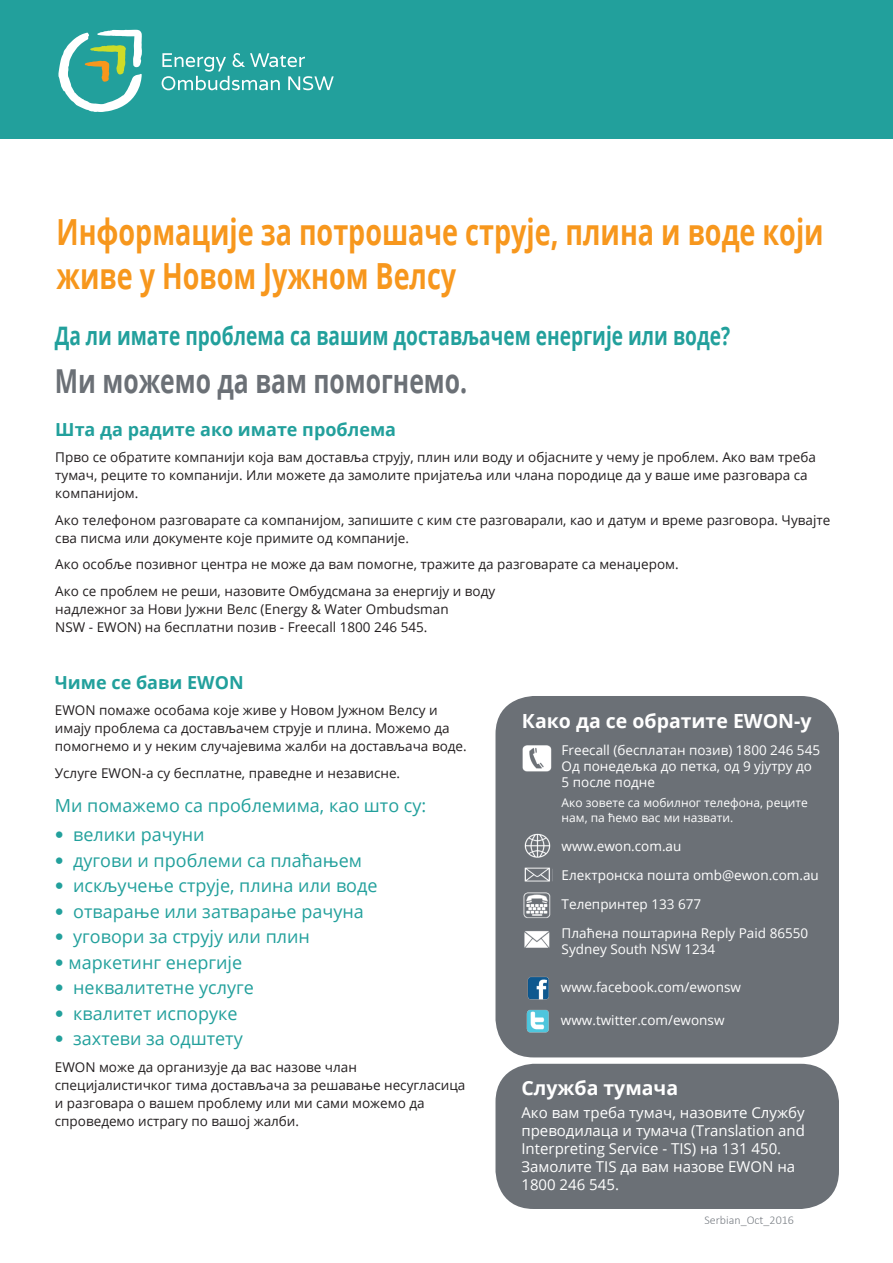
<style>
.page{position:relative;width:893px;height:1263px;background:#fff}
.page>*{position:absolute;margin:0;border:0;box-sizing:border-box;transform-origin:0 0}
.t1{font:700 36px/43.5px "Open Sans";color:#f7971d;scale:.75 1}
.t2{font:700 33px "Open Sans";color:#6b7076;scale:.75 1}
.t3{font:700 25.5px "Open Sans";color:#22a09c;scale:.75 1}
.t4{font:700 19.5px "Open Sans";color:#fff}
.t5{font:18px "Open Sans";color:#22a09c}
.t6{font:700 18px "Open Sans";color:#22a09c}
.t7{font:15px/18px "Open Sans";color:#fff}
.t8{font:13.5px/18px "Open Sans";color:#231f20}
.t9{font:13.5px/16.2px "Open Sans";color:#fff}
.t10{font:12px/15px "Open Sans";color:#fff}
.t11{font:300 12px "Calibri";color:#797e84}
.s1{font-family:"Avenir LT"}
</style>
<div class="page">
<div style="left:495px;top:1064px;width:344px;height:145px;background:#6b7076;border-radius:38px"></div>
<div style="left:495px;top:696px;width:344px;height:361px;background:#6b7076;border-radius:38px"></div>
<div style="left:0;top:0;width:893px;height:138px;background:#22a09c"></div>
<img style="left:522px;top:745px;width:30px;height:27px">
<img style="left:524px;top:833px;width:27px;height:25px">
<img style="left:524px;top:867px;width:26px;height:15px">
<img style="left:523px;top:892px;width:28px;height:26px">
<img style="left:524px;top:931px;width:26px;height:17px">
<img style="left:526px;top:1009px;width:23px;height:24px">
<img style="left:527px;top:976px;width:22px;height:24px">
<svg style="left:162px;top:53px;width:172px;height:37px"></svg>
<svg style="left:58px;top:30px;width:84px;height:82px"></svg>
<p class="t1" style="left:56px;top:210px;width:1024px">Информације за потрошаче струје, плина и воде који живе у Новом Јужном Велсу</p>
<p class="t3" style="left:55px;top:317px;width:902px">Да ли имате проблема са вашим достављачем енергије или воде?</p>
<p class="t2" style="left:55px;top:357px;width:551px">Ми можемо да вам помогнемо.</p>
<p class="t6" style="left:55px;top:417px;width:342px">Шта да радите ако имате проблема</p>
<p class="t8" style="left:55px;top:448px;width:762px">Прво се обратите компанији која вам доставља струју, плин или воду и објасните у чему је проблем. Ако вам треба тумач, реците то компанији. Или можете да замолите пријатеља или члана породице да у ваше име разговара са компанијом.</p>
<p class="t8" style="left:55px;top:511px;width:776px">Ако телефоном разговарате са компанијом, запишите с ким сте разговарали, као и датум и време разговора. Чувајте сва писма или документе које примите од компаније.</p>
<p class="t8" style="left:55px;top:555px;width:625px">Ако особље позивног центра не може да вам помогне, тражите да разговарате са менаџером.</p>
<p class="t8" style="left:55px;top:582px;width:442px">Ако се проблем не реши, назовите Омбудсмана за енергију и воду надлежног за Нови Јужни Велс (Energy &amp; Water Ombudsman<br>NSW - EWON) на бесплатни позив - Freecall 1800 246 545.</p>
<p class="t6" style="left:55px;top:669px;width:190px">Чиме се бави EWON</p>
<p class="t8" style="left:55px;top:701px;width:413px">EWON помаже особама које живе у Новом Јужном Велсу и имају проблема са достављачем струје и плина. Можемо да помогнемо и у неким случајевима жалби на достављача воде.</p>
<p class="t8" style="left:55px;top:763px;width:347px">Услуге EWON-а су бесплатне, праведне и независне.</p>
<p class="t5" style="left:55px;top:793px;width:373px">Ми помажемо са проблемима, као што су:</p>
<p class="t5" style="left:55px;top:822px;width:151px"><span class="s1">•</span> велики рачуни</p>
<p class="t5" style="left:55px;top:848px;width:309px"><span class="s1">•</span> дугови и проблеми са плаћањем</p>
<p class="t5" style="left:55px;top:873px;width:324px"><span class="s1">•</span> искључење струје, плина или воде</p>
<p class="t5" style="left:55px;top:899px;width:311px"><span class="s1">•</span> отварање или затварање рачуна</p>
<p class="t5" style="left:55px;top:924px;width:257px"><span class="s1">•</span> уговори за струју или плин</p>
<p class="t5" style="left:55px;top:950px;width:189px"><span class="s1">•</span> маркетинг енергије</p>
<p class="t5" style="left:55px;top:975px;width:201px"><span class="s1">•</span> неквалитетне услуге</p>
<p class="t5" style="left:55px;top:1001px;width:184px"><span class="s1">•</span> квалитет испоруке</p>
<p class="t5" style="left:55px;top:1026px;width:189px"><span class="s1">•</span> захтеви за одштету</p>
<p class="t8" style="left:55px;top:1058px;width:412px">EWON може да организује да вас назове члан специјалистичког тима достављача за решавање несугласица и разговара о вашем проблему или ми сами можемо да спроведемо истрагу по вашој жалби.</p>
<p class="t4" style="left:522px;top:707px;width:291px">Како да се обратите EWON-у</p>
<p class="t9" style="left:562px;top:742px;width:260px">Freecall (бесплатан позив) 1800 246 545</p>
<p class="t9" style="left:562px;top:758px;width:252px">Од понедељка до петка, од 9 ујутру до<br>5 после подне</p>
<p class="t10" style="left:562px;top:794px;width:248px">Ако зовете са мобилног телефона, реците нам, па ћемо вас ми назвати.</p>
<p class="t9" style="left:562px;top:837px;width:121px">www.ewon.com.au</p>
<p class="t9" style="left:562px;top:866px;width:259px">Електронска пошта omb@ewon.com.au</p>
<p class="t9" style="left:562px;top:895px;width:141px">Телепринтер 133 677</p>
<p class="t9" style="left:562px;top:924px;width:248px">Плаћена поштарина Reply Paid 86550</p>
<p class="t9" style="left:562px;top:940px;width:155px">Sydney South NSW 1234</p>
<p class="t9" style="left:561px;top:978px;width:181px">www.facebook.com/ewonsw</p>
<p class="t9" style="left:561px;top:1012px;width:165px">www.twitter.com/ewonsw</p>
<p class="t4" style="left:521px;top:1074px;width:158px">Служба тумача</p>
<p class="t7" style="left:521px;top:1103px;width:285px">Ако вам треба тумач, назовите Службу преводилаца и тумача (Translation and<br>Interpreting Service - TIS) на 131 450.<br>Замолите TIS да вам назове EWON на<br>1800 246 545.</p>
<p class="t11" style="left:704px;top:1213px;width:91px">Serbian_Oct_2016</p>
</div>
